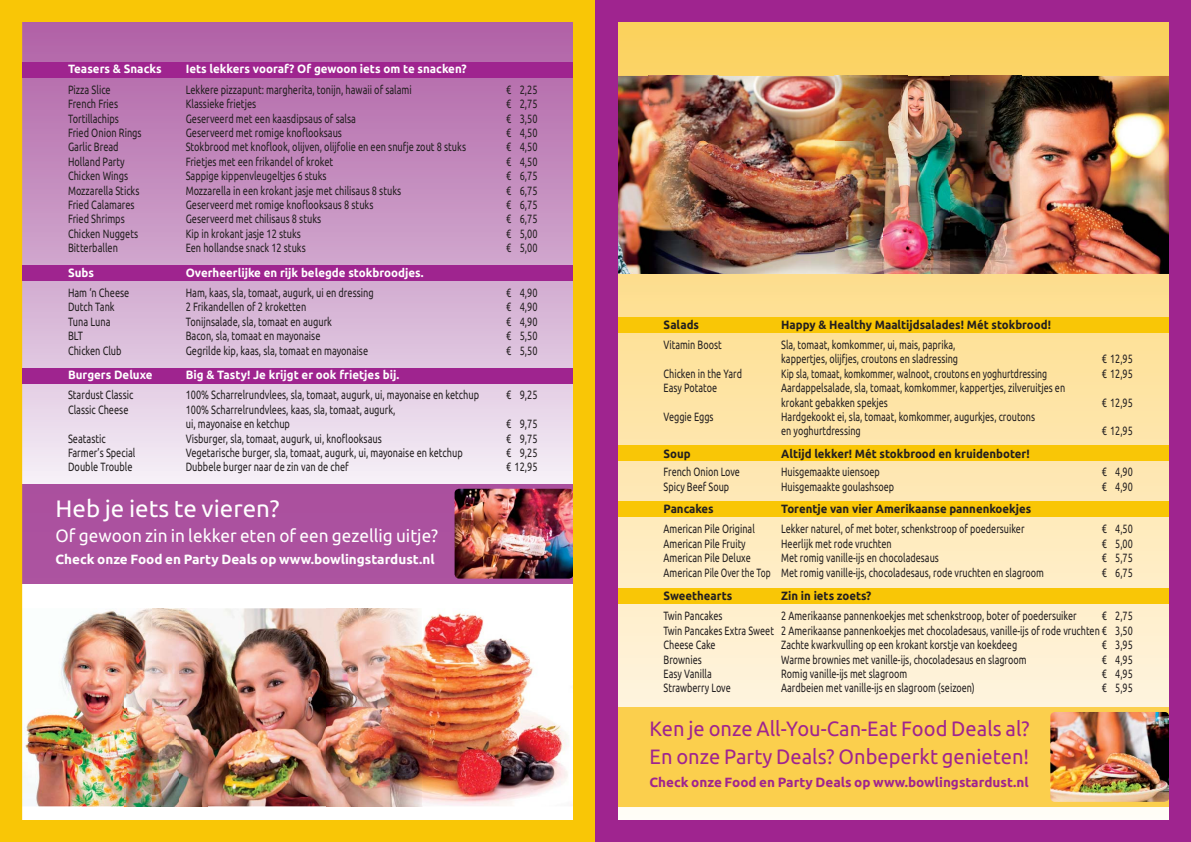
<style>
.page{position:relative;width:1191px;height:842px;background:#fff}
.page>*{position:absolute;margin:0;border:0;box-sizing:border-box;transform-origin:0 0}
.t1{font:23.8px "Ubuntu";color:#fff}
.t2{font:20.8px/27.7px "Ubuntu";color:#9f248f;scale:.96 1}
.t3{font:17.8px "Ubuntu";color:#fff;scale:.96 1}
.t4{font:700 13.4px "Ubuntu";color:#fff}
.t5{font:700 13.4px "Ubuntu";color:#9f248f}
.t6{font:12px/14.4px "Ubuntu";color:#231f20;scale:.76 1}
.t7{font:12px/14.4px "Ubuntu";color:#231f20;scale:.75 1}
.t8{font:700 12px "Ubuntu";color:#231f20;scale:.95 1}
.t9{font:700 12px "Ubuntu";color:#fff;scale:.96 1}
.t10{font:12px "Ubuntu";color:#231f20;scale:.72 1}
</style>
<div class="page">
<img style="left:0;top:0;width:1191px;height:842px">
<p class="t9" style="left:68px;top:64px;width:99px">Teasers &amp; Snacks</p>
<p class="t9" style="left:186px;top:64px;width:294px">Iets lekkers vooraf? Of gewoon iets om te snacken?</p>
<p class="t6" style="left:68px;top:83px;width:58px">Pizza Slice</p>
<p class="t6" style="left:186px;top:83px;width:299px">Lekkere pizzapunt: margherita, tonijn, hawaii of salami</p>
<p class="t6" style="left:506px;top:83px;width:43px">€ 2,25</p>
<p class="t6" style="left:68px;top:97px;width:67px">French Fries</p>
<p class="t6" style="left:186px;top:97px;width:94px">Klassieke frietjes</p>
<p class="t6" style="left:506px;top:97px;width:43px">€ 2,75</p>
<p class="t6" style="left:68px;top:112px;width:69px">Tortillachips</p>
<p class="t6" style="left:186px;top:112px;width:225px">Geserveerd met een kaasdipsaus of salsa</p>
<p class="t6" style="left:506px;top:112px;width:43px">€ 3,50</p>
<p class="t6" style="left:68px;top:126px;width:98px">Fried Onion Rings</p>
<p class="t6" style="left:186px;top:126px;width:207px">Geserveerd met romige knoflooksaus</p>
<p class="t6" style="left:506px;top:126px;width:43px">€ 4,50</p>
<p class="t6" style="left:68px;top:141px;width:68px">Garlic Bread</p>
<p class="t6" style="left:186px;top:141px;width:370px">Stokbrood met knoflook, olijven, olijfolie en een snufje zout 8 stuks</p>
<p class="t6" style="left:506px;top:141px;width:43px">€ 4,50</p>
<p class="t6" style="left:68px;top:155px;width:76px">Holland Party</p>
<p class="t6" style="left:186px;top:155px;width:196px">Frietjes met een frikandel of kroket</p>
<p class="t6" style="left:506px;top:155px;width:43px">€ 4,50</p>
<p class="t6" style="left:68px;top:169px;width:81px">Chicken Wings</p>
<p class="t6" style="left:186px;top:169px;width:187px">Sappige kippenvleugeltjes 6 stuks</p>
<p class="t6" style="left:506px;top:169px;width:43px">€ 6,75</p>
<p class="t6" style="left:68px;top:184px;width:96px">Mozzarella Sticks</p>
<p class="t6" style="left:186px;top:184px;width:285px">Mozzarella in een krokant jasje met chilisaus 8 stuks</p>
<p class="t6" style="left:506px;top:184px;width:43px">€ 6,75</p>
<p class="t6" style="left:68px;top:198px;width:89px">Fried Calamares</p>
<p class="t6" style="left:186px;top:198px;width:249px">Geserveerd met romige knoflooksaus 8 stuks</p>
<p class="t6" style="left:506px;top:198px;width:43px">€ 6,75</p>
<p class="t6" style="left:68px;top:213px;width:76px">Fried Shrimps</p>
<p class="t6" style="left:186px;top:213px;width:180px">Geserveerd met chilisaus 8 stuks</p>
<p class="t6" style="left:506px;top:213px;width:43px">€ 6,75</p>
<p class="t6" style="left:68px;top:227px;width:94px">Chicken Nuggets</p>
<p class="t6" style="left:186px;top:227px;width:153px">Kip in krokant jasje 12 stuks</p>
<p class="t6" style="left:506px;top:227px;width:43px">€ 5,00</p>
<p class="t6" style="left:68px;top:241px;width:67px">Bitterballen</p>
<p class="t6" style="left:186px;top:241px;width:160px">Een hollandse snack 12 stuks</p>
<p class="t6" style="left:506px;top:241px;width:43px">€ 5,00</p>
<p class="t9" style="left:68px;top:267px;width:29px">Subs</p>
<p class="t9" style="left:186px;top:267px;width:249px">Overheerlijke en rijk belegde stokbroodjes.</p>
<p class="t6" style="left:68px;top:286px;width:82px">Ham ‘n Cheese</p>
<p class="t6" style="left:186px;top:286px;width:249px">Ham, kaas, sla, tomaat, augurk, ui en dressing</p>
<p class="t6" style="left:506px;top:286px;width:43px">€ 4,90</p>
<p class="t6" style="left:68px;top:301px;width:63px">Dutch Tank</p>
<p class="t6" style="left:186px;top:301px;width:160px">2 Frikandellen of 2 kroketten</p>
<p class="t6" style="left:506px;top:301px;width:43px">€ 4,90</p>
<p class="t6" style="left:68px;top:315px;width:57px">Tuna Luna</p>
<p class="t6" style="left:186px;top:315px;width:194px">Tonijnsalade, sla, tomaat en augurk</p>
<p class="t6" style="left:506px;top:315px;width:43px">€ 4,90</p>
<p class="t6" style="left:68px;top:329px;width:21px">BLT</p>
<p class="t6" style="left:186px;top:329px;width:179px">Bacon, sla, tomaat en mayonaise</p>
<p class="t6" style="left:506px;top:329px;width:43px">€ 5,50</p>
<p class="t6" style="left:68px;top:344px;width:72px">Chicken Club</p>
<p class="t6" style="left:186px;top:344px;width:242px">Gegrilde kip, kaas, sla, tomaat en mayonaise</p>
<p class="t6" style="left:506px;top:344px;width:43px">€ 5,50</p>
<p class="t9" style="left:68px;top:370px;width:90px">Burgers Deluxe</p>
<p class="t9" style="left:186px;top:370px;width:224px">Big &amp; Tasty! Je krijgt er ook frietjes bij.</p>
<p class="t6" style="left:68px;top:389px;width:88px">Stardust Classic</p>
<p class="t6" style="left:186px;top:389px;width:387px">100% Scharrelrundvlees, sla, tomaat, augurk, ui, mayonaise en ketchup</p>
<p class="t6" style="left:506px;top:389px;width:43px">€ 9,25</p>
<p class="t6" style="left:68px;top:403px;width:81px">Classic Cheese</p>
<p class="t6" style="left:186px;top:403px;width:277px">100% Scharrelrundvlees, kaas, sla, tomaat, augurk, ui, mayonaise en ketchup</p>
<p class="t6" style="left:506px;top:417px;width:43px">€ 9,75</p>
<p class="t6" style="left:68px;top:432px;width:51px">Seatastic</p>
<p class="t6" style="left:186px;top:432px;width:260px">Visburger, sla, tomaat, augurk, ui, knoflooksaus</p>
<p class="t6" style="left:506px;top:432px;width:43px">€ 9,75</p>
<p class="t6" style="left:68px;top:446px;width:90px">Farmer’s Special</p>
<p class="t6" style="left:186px;top:446px;width:366px">Vegetarische burger, sla, tomaat, augurk, ui, mayonaise en ketchup</p>
<p class="t6" style="left:506px;top:446px;width:43px">€ 9,25</p>
<p class="t6" style="left:68px;top:461px;width:86px">Double Trouble</p>
<p class="t6" style="left:186px;top:461px;width:216px">Dubbele burger naar de zin van de chef</p>
<p class="t6" style="left:506px;top:461px;width:43px">€ 12,95</p>
<h1 class="t1" style="left:55px;top:498px;width:226px">Heb je iets te vieren?</h1>
<h3 class="t3" style="left:55px;top:528px;width:400px">Of gewoon zin in lekker eten of een gezellig uitje?</h3>
<p class="t4" style="left:55px;top:554px;width:381px">Check onze Food en Party Deals op www.bowlingstardust.nl</p>
<p class="t8" style="left:663px;top:319px;width:39px">Salads</p>
<p class="t8" style="left:781px;top:319px;width:285px">Happy &amp; Healthy Maaltijdsalades! Mét stokbrood!</p>
<p class="t7" style="left:663px;top:338px;width:79px">Vitamin Boost</p>
<p class="t7" style="left:781px;top:338px;width:237px">Sla, tomaat, komkommer, ui, mais, paprika, kappertjes, olijfjes, croutons en sladressing</p>
<p class="t7" style="left:1101px;top:353px;width:43px">€ 12,95</p>
<p class="t7" style="left:663px;top:367px;width:106px">Chicken in the Yard</p>
<p class="t10" style="left:781px;top:368px;width:371px">Kip sla, tomaat, komkommer, walnoot, croutons en yoghurtdressing</p>
<p class="t7" style="left:1101px;top:367px;width:43px">€ 12,95</p>
<p class="t7" style="left:663px;top:381px;width:73px">Easy Potatoe</p>
<p class="t7" style="left:781px;top:381px;width:380px">Aardappelsalade, sla, tomaat, komkommer, kappertjes, zilveruitjes en krokant gebakken spekjes</p>
<p class="t7" style="left:1101px;top:396px;width:43px">€ 12,95</p>
<p class="t7" style="left:663px;top:410px;width:68px">Veggie Eggs</p>
<p class="t7" style="left:781px;top:410px;width:340px">Hardgekookt ei, sla, tomaat, komkommer, augurkjes, croutons en yoghurtdressing</p>
<p class="t7" style="left:1101px;top:425px;width:43px">€ 12,95</p>
<p class="t8" style="left:663px;top:448px;width:30px">Soup</p>
<p class="t8" style="left:781px;top:448px;width:263px">Altijd lekker! Mét stokbrood en kruidenboter!</p>
<p class="t7" style="left:663px;top:465px;width:103px">French Onion Love</p>
<p class="t7" style="left:781px;top:465px;width:133px">Huisgemaakte uiensoep</p>
<p class="t7" style="left:1101px;top:465px;width:43px">€ 4,90</p>
<p class="t7" style="left:663px;top:480px;width:89px">Spicy Beef Soup</p>
<p class="t7" style="left:781px;top:480px;width:152px">Huisgemaakte goulashsoep</p>
<p class="t7" style="left:1101px;top:480px;width:43px">€ 4,90</p>
<p class="t8" style="left:663px;top:504px;width:54px">Pancakes</p>
<p class="t8" style="left:781px;top:504px;width:265px">Torentje van vier Amerikaanse pannenkoekjes</p>
<p class="t7" style="left:663px;top:523px;width:123px">American Pile Original</p>
<p class="t7" style="left:781px;top:523px;width:326px">Lekker naturel, of met boter, schenkstroop of poedersuiker</p>
<p class="t7" style="left:1101px;top:523px;width:43px">€ 4,50</p>
<p class="t7" style="left:663px;top:537px;width:111px">American Pile Fruity</p>
<p class="t7" style="left:781px;top:537px;width:149px">Heerlijk met rode vruchten</p>
<p class="t7" style="left:1101px;top:537px;width:43px">€ 5,00</p>
<p class="t7" style="left:663px;top:551px;width:118px">American Pile Deluxe</p>
<p class="t7" style="left:781px;top:551px;width:212px">Met romig vanille-ijs en chocoladesaus</p>
<p class="t7" style="left:1101px;top:551px;width:43px">€ 5,75</p>
<p class="t7" style="left:663px;top:566px;width:509px">American Pile Over the Top Met romig vanille-ijs, chocoladesaus, rode vruchten en slagroom</p>
<p class="t7" style="left:1101px;top:566px;width:43px">€ 6,75</p>
<p class="t8" style="left:663px;top:591px;width:74px">Sweethearts</p>
<p class="t8" style="left:781px;top:591px;width:96px">Zin in iets zoets?</p>
<p class="t7" style="left:663px;top:610px;width:80px">Twin Pancakes</p>
<p class="t7" style="left:781px;top:610px;width:395px">2 Amerikaanse pannenkoekjes met schenkstroop, boter of poedersuiker</p>
<p class="t7" style="left:663px;top:610px;width:627px;text-align:justify;text-indent:438px">€ 2,75<br>Twin Pancakes Extra Sweet 2 Amerikaanse pannenkoekjes met chocoladesaus, vanille-ijs of rode vruchten € 3,50<br>Cheese Cake</p>
<p class="t7" style="left:781px;top:638px;width:316px">Zachte kwarkvulling op een krokant korstje van koekdeeg</p>
<p class="t7" style="left:1101px;top:638px;width:43px">€ 3,95</p>
<p class="t7" style="left:663px;top:653px;width:52px">Brownies</p>
<p class="t7" style="left:781px;top:653px;width:329px">Warme brownies met vanille-ijs, chocoladesaus en slagroom</p>
<p class="t7" style="left:1101px;top:653px;width:43px">€ 4,95</p>
<p class="t7" style="left:663px;top:667px;width:66px">Easy Vanilla</p>
<p class="t7" style="left:781px;top:667px;width:169px">Romig vanille-ijs met slagroom</p>
<p class="t7" style="left:1101px;top:667px;width:43px">€ 4,95</p>
<p class="t7" style="left:663px;top:682px;width:91px">Strawberry Love</p>
<p class="t7" style="left:781px;top:682px;width:259px">Aardbeien met vanille-ijs en slagroom (seizoen)</p>
<p class="t7" style="left:1101px;top:682px;width:43px">€ 5,95</p>
<h2 class="t2" style="left:649px;top:716px;width:397px">Ken je onze All-You-Can-Eat Food Deals al?<br>En onze Party Deals? Onbeperkt genieten!</h2>
<p class="t5" style="left:649px;top:776px;width:381px">Check onze Food en Party Deals op www.bowlingstardust.nl</p>
</div>
